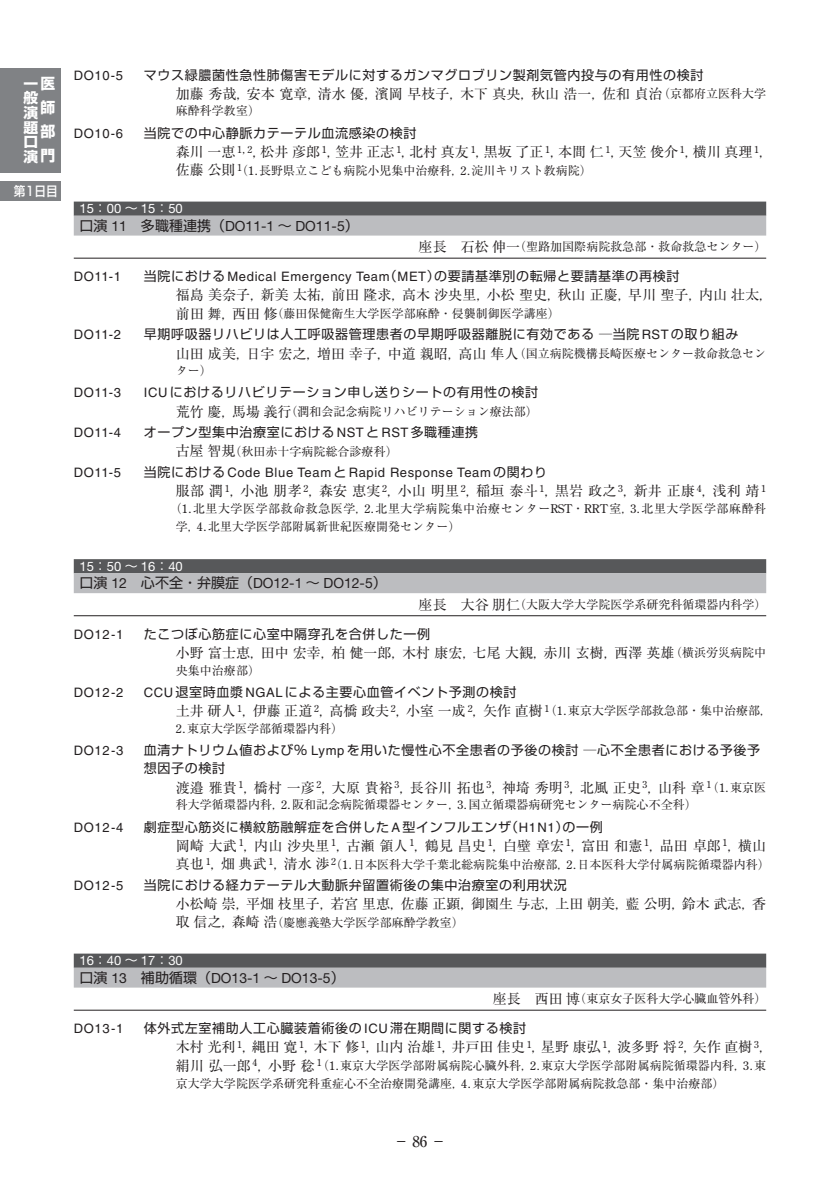
<style>
.page{position:relative;width:840px;height:1191px;background:#fff}
.page>*{position:absolute;margin:0;border:0;box-sizing:border-box;transform-origin:0 0}
.t1{font:500 15px "Ryumin Pro";color:#231f20}
.t2{font:700 14.8px/24px "Shin Go Pro";color:#fff}
.t3{font:700 14.2px/14.6px "Shin Go Pro";color:#fff;scale:1.04 1}
.t4{font:14px "Ryumin Pro";color:#231f20}
.t5{font:14px "Helvetica Neue LT Std";color:#231f20}
.t6{font:13px/18.4px "Shin Go Pro";letter-spacing:.05em;color:#231f20}
.t7{font:13px "Helvetica LT Std";letter-spacing:.05em;color:#231f20}
.t8{font:13px "Helvetica Neue LT Std";color:#fff}
.t9{font:500 13px "Shin Go Pro";color:#fff;scale:.9 1}
.t10{font:12px/17.4px "Ryumin Pro";color:#231f20}
.t11{font:12px/18.4px "Ryumin Pro";letter-spacing:.045em;color:#231f20}
.s1{font-size:14.8px}
.s2{font-size:12px}
.s3{font-size:14px}
.s4{font-family:"Century Old Style Std"}
.s5{font-family:"Shin Go Pro"}
.s6{font-family:"Helvetica LT Std"}
.s7{font-family:"Century Old Style Std";font-size:12px}
</style>
<div class="page">
<div style="left:0;top:68px;width:61px;height:105px;background:#808285"></div>
<div style="left:0;top:181px;width:61px;height:20px;background:#808285"></div>
<div style="left:74px;top:202px;width:691px;height:14px;background:#57585a"></div>
<div style="left:74px;top:216px;width:691px;height:19px;background:#bcbdc0"></div>
<hr style="left:74px;top:258px;width:691px;height:1px;background:#231f20">
<div style="left:74px;top:559px;width:691px;height:14px;background:#57585a"></div>
<div style="left:74px;top:573px;width:691px;height:20px;background:#bcbdc0"></div>
<hr style="left:74px;top:615px;width:691px;height:1px;background:#231f20">
<div style="left:74px;top:953px;width:691px;height:14px;background:#57585a"></div>
<div style="left:74px;top:967px;width:691px;height:20px;background:#bcbdc0"></div>
<hr style="left:74px;top:1009px;width:691px;height:1px;background:#231f20">
<p class="t3" style="left:24px;top:75px;width:32px">一<span class="s1">医</span>般演題口演<span class="s1">門</span></p>
<p class="t2" style="left:41px;top:94px;width:16px">師部</p>
<p class="t9" style="left:14px;top:180px;width:50px">第1日目</p>
<p class="t7" style="left:74px;top:67px;width:51px">DO10-5</p>
<p class="t6" style="left:144px;top:64px;width:560px">マウス緑膿菌性急性肺傷害モデルに対するガンマグロブリン製剤気管内投与の有用性の検討</p>
<p class="t4" style="left:176px;top:83px;width:591px">加藤秀哉，安本寛章，清水優，濱岡早枝子，木下真央，秋山浩一，佐和貞治<span class="s2">（京都府立医科大学</span></p>
<p class="t10" style="left:176px;top:101px;width:85px">麻酔科学教室）</p>
<p class="t7" style="left:74px;top:125px;width:51px">DO10-6</p>
<p class="t6" style="left:144px;top:122px;width:274px">当院での中心静脈カテーテル血流感染の検討</p>
<p class="t4" style="left:176px;top:141px;width:598px">森川一恵 <sup>1,</sup> <sup>2</sup>，松井彦郎 <sup>1</sup>，笠井正志 <sup>1</sup>，北村真友 <sup>1</sup>，黒坂了正 <sup>1</sup>，本間仁 <sup>1</sup>，天笠俊介 <sup>1</sup>，横川真理 <sup>1</sup>，</p>
<p class="t10" style="left:176px;top:161px;width:417px"><span class="s3">佐藤公則</span>（<sup>1</sup> <span class="s4">1.</span>長野県立こども病院小児集中治療科，<span class="s4">2.</span>淀川キリスト教病院）</p>
<p class="t8" style="left:79px;top:201px;width:105px">15<span class="s5">：</span>00 <span class="s5">～</span> 15<span class="s5">：</span>50</p>
<p class="t5" style="left:79px;top:217px;width:281px"><span class="s5">口演</span> 11<span class="s5">　多職種連携（</span>DO11-1 <span class="s5">～</span> DO11-5<span class="s5">）</span></p>
<p class="t10" style="left:418px;top:237px;width:349px"><span class="s3">座長　石松伸一</span>（聖路加国際病院救急部・救命救急センター）</p>
<p class="t7" style="left:74px;top:269px;width:49px">DO11-1</p>
<p class="t6" style="left:144px;top:265px;width:536px">当院における <span class="s6">Medical Emergency Team</span>（<span class="s6">MET</span>）の要請基準別の転帰と要請基準の再検討</p>
<p class="t4" style="left:176px;top:284px;width:598px">福島美奈子，新美太祐，前田隆求，高木沙央里，小松聖史，秋山正慶，早川聖子，内山壮太，</p>
<p class="t10" style="left:176px;top:304px;width:385px"><span class="s3">前田舞，西田修</span>（藤田保健衛生大学医学部麻酔・侵襲制御医学講座）</p>
<p class="t7" style="left:74px;top:327px;width:49px">DO11-2</p>
<p class="t6" style="left:144px;top:323px;width:596px">早期呼吸器リハビリは人工呼吸器管理患者の早期呼吸器離脱に有効である ─当院 <span class="s6">RST</span> の取り組み</p>
<p class="t4" style="left:176px;top:342px;width:591px">山田成美，日宇宏之，増田幸子，中道親昭，高山隼人<span class="s2">（国立病院機構長崎医療センター救命救急セン</span></p>
<p class="t10" style="left:176px;top:361px;width:37px">ター）</p>
<p class="t7" style="left:74px;top:385px;width:49px">DO11-3</p>
<p class="t6" style="left:144px;top:382px;width:395px"><span class="s6">ICU</span> におけるリハビリテーション申し送りシートの有用性の検討</p>
<p class="t10" style="left:176px;top:402px;width:363px"><span class="s3">荒竹慶，馬場義行</span>（潤和会記念病院リハビリテーション療法部）</p>
<p class="t7" style="left:74px;top:425px;width:49px">DO11-4</p>
<p class="t6" style="left:144px;top:421px;width:336px">オープン型集中治療室における <span class="s6">NST</span> と <span class="s6">RST</span> 多職種連携</p>
<p class="t10" style="left:176px;top:441px;width:223px"><span class="s3">古屋智規</span>（秋田赤十字病院総合診療科）</p>
<p class="t7" style="left:74px;top:465px;width:49px">DO11-5</p>
<p class="t7" style="left:144px;top:465px;width:404px"><span class="s5">当院における</span> Code Blue Team <span class="s5">と</span> Rapid Response Team <span class="s5">の関わり</span></p>
<p class="t4" style="left:176px;top:480px;width:591px">服部潤 <sup>1</sup>，小池朋孝<sup>2</sup>，森安恵実<sup>2</sup>，小山明里<sup>2</sup>，稲垣泰斗 <sup>1</sup>，黒岩政之<sup>3</sup>，新井正康<sup>4</sup>，浅利靖 <sup>1</sup></p>
<p class="t11" style="left:176px;top:498px;width:591px;text-indent:-6px">（<span class="s4">1.</span>北里大学医学部救命救急医学，<span class="s4">2.</span>北里大学病院集中治療センター<span class="s4">RST</span>・<span class="s4">RRT</span>室，<span class="s4">3.</span>北里大学医学部麻酔科学，<span class="s4">4.</span>北里大学医学部附属新世紀医療開発センター）</p>
<p class="t8" style="left:79px;top:558px;width:105px">15<span class="s5">：</span>50 <span class="s5">～</span> 16<span class="s5">：</span>40</p>
<p class="t5" style="left:79px;top:575px;width:309px"><span class="s5">口演</span> 12<span class="s5">　心不全・弁膜症（</span>DO12-1 <span class="s5">～</span> DO12-5<span class="s5">）</span></p>
<p class="t10" style="left:418px;top:595px;width:349px"><span class="s3">座長　大谷朋仁</span>（大阪大学大学院医学系研究科循環器内科学）</p>
<p class="t7" style="left:74px;top:626px;width:51px">DO12-1</p>
<p class="t6" style="left:144px;top:623px;width:287px">たこつぼ心筋症に心室中隔穿孔を合併した一例</p>
<p class="t4" style="left:176px;top:642px;width:591px">小野富士恵，田中宏幸，柏健一郎，木村康宏，七尾大観，赤川玄樹，西澤英雄<span class="s2">（横浜労災病院中</span></p>
<p class="t10" style="left:176px;top:660px;width:85px">央集中治療部）</p>
<p class="t7" style="left:74px;top:684px;width:51px">DO12-2</p>
<p class="t6" style="left:144px;top:681px;width:374px"><span class="s6">CCU</span> 退室時血漿 <span class="s6">NGAL</span> による主要心血管イベント予測の検討</p>
<p class="t4" style="left:176px;top:700px;width:597px">土井研人 <sup>1</sup>，伊藤正道 <sup>2</sup>，高橋政夫 <sup>2</sup>，小室一成 <sup>2</sup>，矢作直樹 <sup>1</sup><span class="s2">（</span><span class="s7">1.</span><span class="s2">東京大学医学部救急部・集中治療部，</span></p>
<p class="t10" style="left:176px;top:719px;width:169px"><span class="s4">2.</span>東京大学医学部循環器内科）</p>
<p class="t7" style="left:74px;top:743px;width:51px">DO12-3</p>
<p class="t6" style="left:144px;top:739px;width:617px">血清ナトリウム値および％ <span class="s6">Lymp</span> を用いた慢性心不全患者の予後の検討 ─心不全患者における予後予想因子の検討</p>
<p class="t4" style="left:176px;top:776px;width:591px">渡邉雅貴 <sup>1</sup>，橋村一彦 <sup>2</sup>，大原貴裕 <sup>3</sup>，長谷川拓也 <sup>3</sup>，神埼秀明 <sup>3</sup>，北風正史 <sup>3</sup>，山科章 <sup>1</sup><span class="s2">（</span><span class="s7">1.</span><span class="s2">東京医</span></p>
<p class="t10" style="left:176px;top:795px;width:522px">科大学循環器内科，<span class="s4">2.</span>阪和記念病院循環器センター，<span class="s4">3.</span>国立循環器病研究センター病院心不全科）</p>
<p class="t7" style="left:74px;top:819px;width:51px">DO12-4</p>
<p class="t6" style="left:144px;top:816px;width:460px">劇症型心筋炎に横紋筋融解症を合併した <span class="s6">A</span> 型インフルエンザ（<span class="s6">H1N1</span>）の一例</p>
<p class="t4" style="left:176px;top:834px;width:591px">岡崎大武 <sup>1</sup>，内山沙央里 <sup>1</sup>，古瀬領人 <sup>1</sup>，鶴見昌史 <sup>1</sup>，白壁章宏 <sup>1</sup>，富田和憲 <sup>1</sup>，品田卓郎 <sup>1</sup>，横山</p>
<p class="t10" style="left:176px;top:854px;width:595px"><span class="s3">真也</span> <sup>1</sup><span class="s3">，畑典武</span> <sup>1</sup><span class="s3">，清水渉</span>（<sup>2</sup> <span class="s4">1.</span>日本医科大学千葉北総病院集中治療部，<span class="s4">2.</span>日本医科大学付属病院循環器内科）</p>
<p class="t7" style="left:74px;top:877px;width:51px">DO12-5</p>
<p class="t6" style="left:144px;top:874px;width:424px">当院における経カテーテル大動脈弁留置術後の集中治療室の利用状況</p>
<p class="t4" style="left:176px;top:892px;width:591px">小松崎崇，平畑枝里子，若宮里恵，佐藤正顕，御園生与志，上田朝美，藍公明，鈴木武志，香</p>
<p class="t10" style="left:176px;top:912px;width:289px"><span class="s3">取信之，森崎浩</span>（慶應義塾大学医学部麻酔学教室）</p>
<p class="t8" style="left:79px;top:952px;width:105px">16<span class="s5">：</span>40 <span class="s5">～</span> 17<span class="s5">：</span>30</p>
<p class="t5" style="left:79px;top:969px;width:267px"><span class="s5">口演</span> 13<span class="s5">　補助循環（</span>DO13-1 <span class="s5">～</span> DO13-5<span class="s5">）</span></p>
<p class="t10" style="left:492px;top:989px;width:275px"><span class="s3">座長　西田博</span>（東京女子医科大学心臓血管外科）</p>
<p class="t7" style="left:74px;top:1021px;width:51px">DO13-1</p>
<p class="t6" style="left:144px;top:1017px;width:383px">体外式左室補助人工心臓装着術後の <span class="s6">ICU</span> 滞在期間に関する検討</p>
<p class="t4" style="left:176px;top:1036px;width:598px">木村光利 <sup>1</sup>，縄田寛 <sup>1</sup>，木下修 <sup>1</sup>，山内治雄 <sup>1</sup>，井戸田佳史 <sup>1</sup>，星野康弘 <sup>1</sup>，波多野将<sup>2</sup>，矢作直樹 <sup>3</sup>，</p>
<p class="t10" style="left:176px;top:1056px;width:591px"><span class="s3">絹川弘一郎</span> <sup>4</sup><span class="s3">，小野稔</span> <sup>1</sup>（<span class="s4">1.</span>東京大学医学部附属病院心臓外科，<span class="s4">2.</span>東京大学医学部附属病院循環器内科，<span class="s4">3.</span>東京大学大学院医学系研究科重症心不全治療開発講座，<span class="s4">4.</span>東京大学医学部附属病院救急部・集中治療部）</p>
<p class="t1" style="left:393px;top:1130px;width:54px">－86－</p>
</div>
